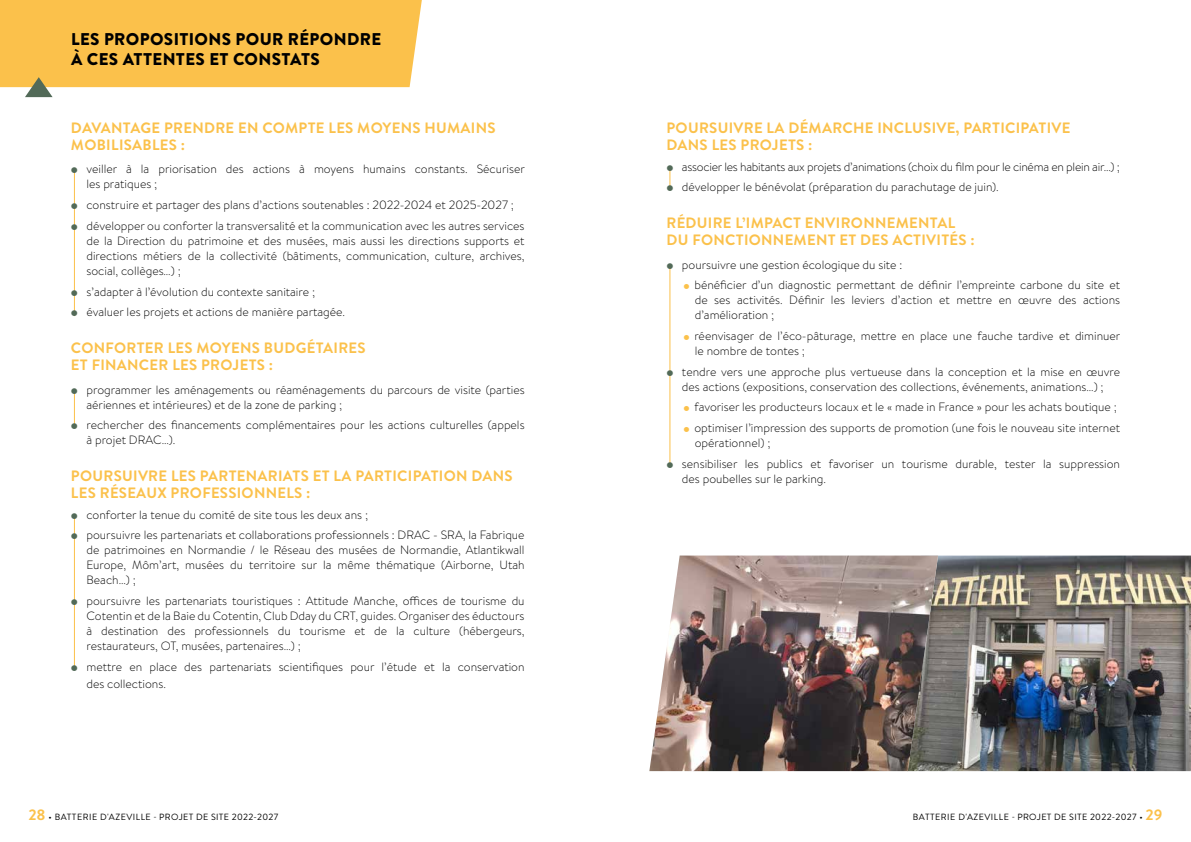
<style>
.page{position:relative;width:1191px;height:842px;background:#fff}
.page>*{position:absolute;margin:0;border:0;box-sizing:border-box;transform-origin:0 0}
.t1{font:900 17px/20.4px "Brandon Text";letter-spacing:.02em;color:#000}
.t2{font:700 15px/17px "Brandon Text";letter-spacing:.02em;color:#fbc14b}
.t3{font:300 12px/15px "Brandon Text";color:#000}
.t4{font:300 12px/20.7px "Brandon Text";letter-spacing:-.02em;color:#000}
.t5{font:9px "Brandon Text";letter-spacing:.035em;color:#000}
.s1{font-weight:700;font-size:15px;color:#fbc14b}
.s2{font-size:8.5px}
</style>
<div class="page">
<svg style="left:0;top:0;width:422px;height:97px;background:#fac75e"></svg>
<img style="left:938px;top:555px;width:253px;height:216px">
<hr style="left:669px;top:265px;width:1px;height:200px;background:#fbc14b">
<hr style="left:74px;top:171px;width:1px;height:145px;background:#fbc14b">
<hr style="left:74px;top:391px;width:1px;height:35px;background:#fbc14b">
<hr style="left:74px;top:517px;width:1px;height:152px;background:#fbc14b">
<img style="left:649px;top:555px;width:289px;height:216px">
<svg style="left:669px;top:167px;width:2px;height:21px"></svg>
<svg style="left:669px;top:370px;width:2px;height:6px"></svg>
<h1 class="t1" style="left:71px;top:29px;width:312px">LES PROPOSITIONS POUR RÉPONDRE<br>À CES ATTENTES ET CONSTATS</h1>
<p class="t2" style="left:71px;top:119px;width:426px">DAVANTAGE PRENDRE EN COMPTE LES MOYENS HUMAINS<br>MOBILISABLES :</p>
<p class="t3" style="left:86px;top:161px;width:440px">veiller à la priorisation des actions à moyens humains constants. Sécuriser les pratiques ;</p>
<p class="t3" style="left:86px;top:194px;width:439px;line-height:20.7px">construire et partager des plans d’actions soutenables : 2022-2024 et 2025-2027 ; développer ou conforter la transversalité et la communication avec les autres services</p>
<p class="t3" style="left:86px;top:233px;width:439px;text-align:justify">de la Direction du patrimoine et des musées, mais aussi les directions supports et directions métiers de la collectivité (bâtiments, communication, culture, archives, social, collèges…) ;</p>
<p class="t3" style="left:86px;top:281px;width:260px;line-height:20.7px">s’adapter à l’évolution du contexte sanitaire ; évaluer les projets et actions de manière partagée.</p>
<p class="t2" style="left:71px;top:339px;width:296px">CONFORTER LES MOYENS BUDGÉTAIRES<br>ET FINANCER LES PROJETS :</p>
<p class="t3" style="left:86px;top:381px;width:439px">programmer les aménagements ou réaménagements du parcours de visite (parties aériennes et intérieures) et de la zone de parking ;</p>
<p class="t3" style="left:86px;top:417px;width:439px">rechercher des financements complémentaires pour les actions culturelles (appels à projet DRAC…).</p>
<p class="t2" style="left:71px;top:467px;width:443px">POURSUIVRE LES PARTENARIATS ET LA PARTICIPATION DANS<br>LES RÉSEAUX PROFESSIONNELS :</p>
<p class="t3" style="left:86px;top:504px;width:439px;line-height:20.7px">conforter la tenue du comité de site tous les deux ans ;<br>poursuivre les partenariats et collaborations professionnels : DRAC - SRA, la Fabrique</p>
<p class="t3" style="left:86px;top:542px;width:439px;text-align:justify">de patrimoines en Normandie / le Réseau des musées de Normandie, Atlantikwall Europe, Môm’art, musées du territoire sur la même thématique (Airborne, Utah Beach…) ;</p>
<p class="t3" style="left:86px;top:593px;width:439px;text-align:justify">poursuivre les partenariats touristiques : Attitude Manche, offices de tourisme du Cotentin et de la Baie du Cotentin, Club Dday du CRT, guides. Organiser des éductours à destination des professionnels du tourisme et de la culture (hébergeurs, restaurateurs, OT, musées, partenaires…) ;</p>
<p class="t3" style="left:86px;top:658px;width:439px;line-height:17px">mettre en place des partenariats scientifiques pour l’étude et la conservation des collections.</p>
<p class="t2" style="left:666px;top:119px;width:405px">POURSUIVRE LA DÉMARCHE INCLUSIVE, PARTICIPATIVE<br>DANS LES PROJETS :</p>
<p class="t4" style="left:682px;top:156px;width:439px">associer les habitants aux projets d’animations (choix du film pour le cinéma en plein air…) ; développer le bénévolat (préparation du parachutage de juin).</p>
<p class="t2" style="left:666px;top:214px;width:310px">RÉDUIRE L’IMPACT ENVIRONNEMENTAL<br>DU FONCTIONNEMENT ET DES ACTIVITÉS :</p>
<p class="t3" style="left:694px;top:254px;width:427px;line-height:20.7px;text-indent:-12px">poursuivre une gestion écologique du site :<br>bénéficier d’un diagnostic permettant de définir l’empreinte carbone du site et</p>
<p class="t3" style="left:694px;top:292px;width:427px">de ses activités. Définir les leviers d’action et mettre en œuvre des actions d’amélioration ;</p>
<p class="t3" style="left:694px;top:328px;width:427px">réenvisager de l’éco-pâturage, mettre en place une fauche tardive et diminuer le nombre de tontes ;</p>
<p class="t3" style="left:682px;top:364px;width:439px">tendre vers une approche plus vertueuse dans la conception et la mise en œuvre des actions (expositions, conservation des collections, événements, animations…) ;</p>
<p class="t3" style="left:694px;top:396px;width:427px;line-height:20.7px">favoriser les producteurs locaux et le « made in France » pour les achats boutique ; optimiser l’impression des supports de promotion (une fois le nouveau site internet</p>
<p class="t3" style="left:682px;top:432px;width:439px;line-height:20.7px;text-indent:13px">opérationnel) ;<br>sensibiliser les publics et favoriser un tourisme durable, tester la suppression</p>
<p class="t3" style="left:682px;top:471px;width:145px">des poubelles sur le parking.</p>
<p class="t5" style="left:28px;top:811px;width:251px"><span class="s1">28</span> • BATTERIE D'AZEVILLE <span class="s2">-</span> PROJET DE SITE 2022-2027</p>
<p class="t5" style="left:912px;top:811px;width:251px">BATTERIE D'AZEVILLE <span class="s2">-</span> PROJET DE SITE 2022-2027 • <span class="s1">29</span></p>
</div>
